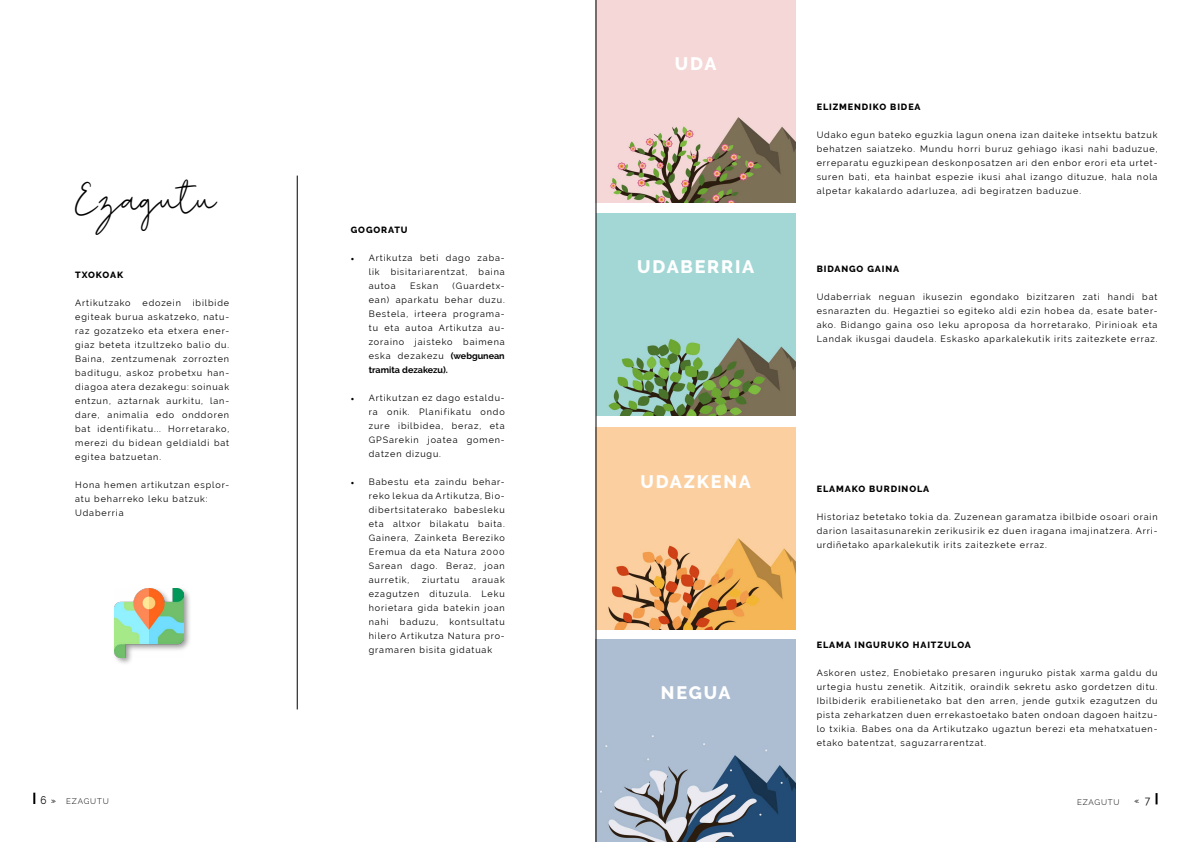
<style>
.page{position:relative;width:1191px;height:842px;background:#fff}
.page>*{position:absolute;margin:0;border:0;box-sizing:border-box;transform-origin:0 0}
.t1{font:300 26.4px "Road";color:#000;scale:.91 1}
.t2{font:800 18px "Raleway";letter-spacing:.1em;color:#fff}
.t3{font:9px/14px "Raleway";letter-spacing:.1em;color:#000;text-align:justify}
.t4{font:800 9px "Raleway";letter-spacing:.1em;color:#000}
.t5{font:300 8px "Raleway";letter-spacing:.1em;color:#000}
.t6{font:6.6px "Raleway";letter-spacing:.2em;color:#000;scale:.91 1}
.s1{font-size:11px}
.s2{font-family:"Minion Pro"}
.s3{font-weight:700}
</style>
<div class="page">
<svg style="left:33px;top:793px;width:2px;height:11px"></svg>
<svg style="left:1155px;top:793px;width:2px;height:11px"></svg>
<div style="left:112px;top:586px;width:80px;height:80px;background:#000;opacity:.4"></div>
<img style="left:115px;top:589px;width:69px;height:69px">
<hr style="left:297px;top:176px;width:1px;height:533px;background:#000">
<img style="left:596px;top:0;width:199px;height:203px">
<img style="left:596px;top:213px;width:199px;height:203px">
<img style="left:596px;top:427px;width:199px;height:203px">
<img style="left:596px;top:639px;width:199px;height:203px">
<hr style="left:595px;top:0;width:1px;height:842px;background:#000">
<h1 class="t1" style="left:75px;top:186px;width:155px">Ezagutu</h1>
<p class="t4" style="left:75px;top:270px;width:49px">TXOKOAK</p>
<p class="t3" style="left:75px;top:296px;width:57px">Artikutzako</p>
<p class="t3" style="left:142px;top:296px;width:40px">edozein</p>
<p class="t3" style="left:75px;top:296px;width:155px;text-indent:118px">ibilbide egiteak burua askatzeko, natu&shy;raz gozatzeko eta etxera ener&shy;giaz beteta itzultzeko balio du.<br>Baina, zentzumenak zorrozten baditugu, askoz probetxu han&shy;diagoa atera dezakegu: soinuak entzun, aztarnak aurkitu, lan&shy;dare, animalia edo onddoren bat identifikatu... Horretarako, merezi du bidean geldialdi bat egitea batzuetan.</p>
<p class="t3" style="left:75px;top:478px;width:155px;text-align:left">Hona hemen artikutzan esplor&shy;atu beharreko leku batzuk:<br>Udaberria</p>
<p class="t6" style="left:40px;top:797px;width:117px"><span class="s1">6</span> &gt;&gt; TRAVEL AND FASHION</p>
<p class="t5" style="left:66px;top:796px;width:44px">EZAGUTU</p>
<p class="t4" style="left:351px;top:225px;width:58px">GOGORATU</p>
<p class="t3" style="left:369px;top:251px;width:137px;text-indent:-18px"><span class="s2">•</span> Artikutza beti dago zaba&shy;lik bisitariarentzat, baina autoa</p>
<p class="t3" style="left:369px;top:279px;width:137px;text-indent:84px">(Guardetx&shy;ean) aparkatu behar duzu.<br>Bestela, irteera programa&shy;tu eta autoa Artikutza au&shy;zoraino jaisteko baimena eska dezakezu <span class="s3">(webgunean tramita dezakezu).</span></p>
<p class="t3" style="left:369px;top:391px;width:137px;text-indent:-18px"><span class="s2">•</span> Artikutzan ez dago estaldu&shy;ra onik. Planifikatu ondo zure ibilbidea, beraz, eta GPSarekin joatea gomen&shy;datzen dizugu.</p>
<p class="t3" style="left:369px;top:475px;width:137px;text-indent:-18px"><span class="s2">•</span> Babestu eta zaindu behar&shy;reko lekua da Artikutza, Bio&shy;dibertsitaterako babesleku eta altxor bilakatu baita.<br>Gainera, Zainketa Bereziko Eremua da eta Natura 2000<br>Sarean dago. Beraz, joan aurretik,</p>
<p class="t3" style="left:410px;top:279px;width:30px">Eskan</p>
<p class="t3" style="left:369px;top:573px;width:137px;text-indent:103px">arauak ezagutzen dituzula. Leku horietara gida batekin joan nahi baduzu, kontsultatu hilero Artikutza Natura pro&shy;gramaren bisita gidatuak</p>
<p class="t3" style="left:422px;top:573px;width:39px">ziurtatu</p>
<h2 class="t2" style="left:675px;top:53px;width:43px">UDA</h2>
<h2 class="t2" style="left:637px;top:256px;width:119px">UDABERRIA</h2>
<h2 class="t2" style="left:640px;top:472px;width:112px">UDAZKENA</h2>
<h2 class="t2" style="left:661px;top:682px;width:71px">NEGUA</h2>
<p class="t4" style="left:816px;top:101px;width:105px">ELIZMENDIKO BIDEA</p>
<p class="t3" style="left:816px;top:128px;width:342px">Udako egun bateko eguzkia lagun onena izan daiteke intsektu batzuk behatzen saiatzeko. Mundu horri buruz gehiago ikasi nahi baduzue, erreparatu eguzkipean deskonposatzen ari den enbor erori eta urtet&shy;suren bati, eta hainbat espezie ikusi ahal izango dituzue, hala nola alpetar kakalardo adarluzea, adi begiratzen baduzue.</p>
<p class="t4" style="left:816px;top:264px;width:84px">BIDANGO GAINA</p>
<p class="t3" style="left:816px;top:290px;width:342px">Udaberriak neguan ikusezin egondako bizitzaren zati handi bat esnarazten du. Hegaztiei so egiteko aldi ezin hobea da, esate bater&shy;ako. Bidango gaina oso leku aproposa da horretarako, Pirinioak eta Landak ikusgai daudela. Eskasko aparkalekutik irits zaitezkete erraz.</p>
<p class="t4" style="left:816px;top:484px;width:114px">ELAMAKO BURDINOLA</p>
<p class="t3" style="left:816px;top:510px;width:342px">Historiaz betetako tokia da. Zuzenean garamatza ibilbide osoari orain darion lasaitasunarekin zerikusirik ez duen iragana imajinatzera. Arri&shy;urdiñetako aparkalekutik irits zaitezkete erraz.</p>
<p class="t4" style="left:816px;top:640px;width:156px">ELAMA INGURUKO HAITZULOA</p>
<p class="t3" style="left:816px;top:666px;width:342px">Askoren ustez, Enobietako presaren inguruko pistak xarma galdu du urtegia hustu zenetik. Aitzitik, oraindik sekretu asko gordetzen ditu.<br>Ibilbiderik erabilienetako bat den arren, jende gutxik ezagutzen du pista zeharkatzen duen errekastoetako baten ondoan dagoen haitzu&shy;lo txikia. Babes ona da Artikutzako ugaztun berezi eta mehatxatuen&shy;etako batentzat, saguzarrarentzat.</p>
<p class="t5" style="left:1077px;top:798px;width:44px">EZAGUTU</p>
</div>
